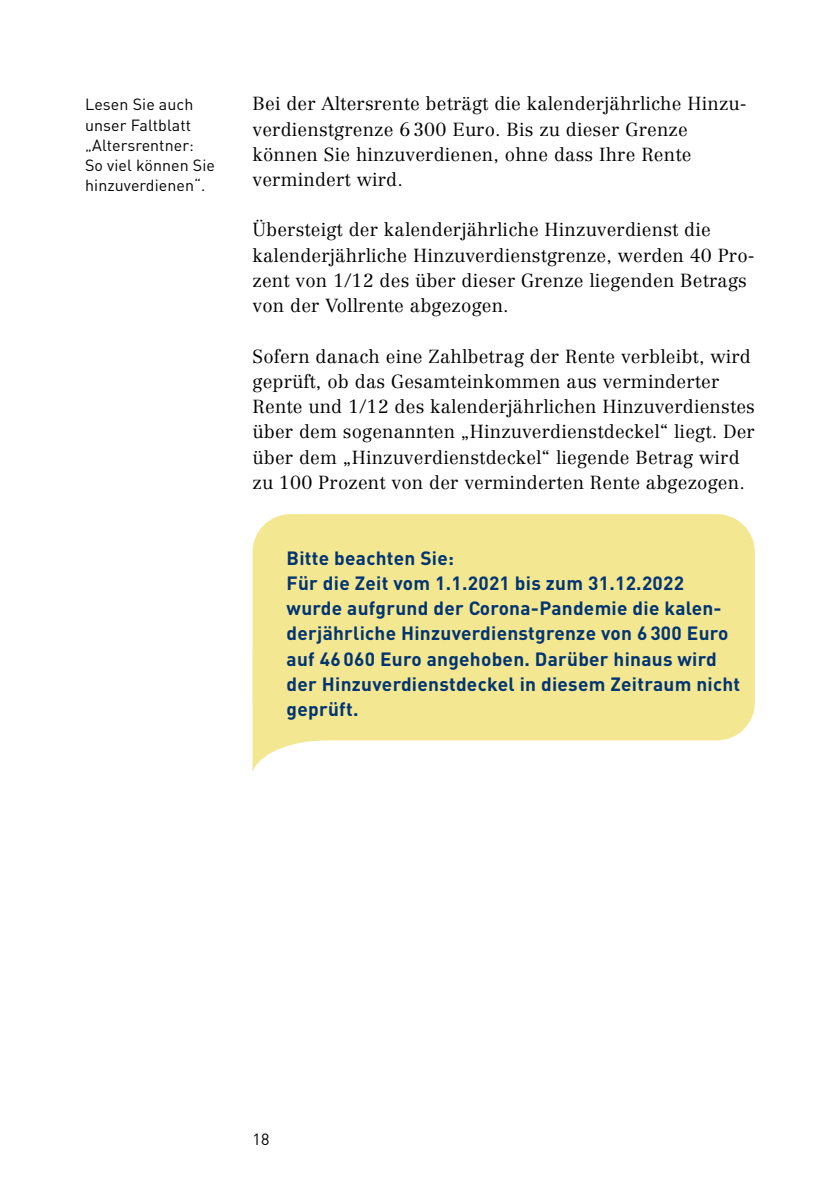
<style>
.page{position:relative;width:840px;height:1191px;background:#fff}
.page>*{position:absolute;margin:0;border:0;box-sizing:border-box;transform-origin:0 0}
.t1{font:700 19px/25.2px "DIN";letter-spacing:.015em;color:#003472}
.t2{font:300 18.6px/25.2px "Centennial LT Pro";letter-spacing:.01em;color:#000}
.t3{font:16px/20.2px "DIN";letter-spacing:.005em;color:#000}
</style>
<div class="page">
<svg style="left:252px;top:514px;width:502px;height:257px;background:#f4e99f"></svg>
<p class="t3" style="left:85px;top:94px;width:131px">Lesen Sie auch unser Faltblatt „Altersrentner:<br>So viel können Sie hinzuverdienen“.</p>
<p class="t2" style="left:252px;top:91px;width:495px">Bei der Altersrente beträgt die kalenderjährliche Hinzu&shy;verdienstgrenze 6300 Euro. Bis zu dieser Grenze können Sie hinzuverdienen, ohne dass Ihre Rente vermindert wird.</p>
<p class="t2" style="left:252px;top:217px;width:503px">Übersteigt der kalenderjährliche Hinzuverdienst die kalenderjährliche Hinzuverdienstgrenze, werden 40 Pro&shy;zent von 1/12 des über dieser Grenze liegenden Betrags von der Vollrente abgezogen.</p>
<p class="t2" style="left:252px;top:343px;width:503px">Sofern danach eine Zahlbetrag der Rente verbleibt, wird geprüft, ob das Gesamteinkommen aus verminderter Rente und 1/12 des kalenderjährlichen Hinzuverdienstes über dem sogenannten „Hinzuverdienstdeckel“ liegt. Der über dem „Hinzuverdienstdeckel“ liegende Betrag wird zu 100 Prozent von der verminderten Rente abgezogen.</p>
<p class="t1" style="left:286px;top:544px;width:455px">Bitte beachten Sie:<br>Für die Zeit vom 1.1.2021 bis zum 31.12.2022 wurde aufgrund der Corona-Pandemie die kalen&shy;derjährliche Hinzuverdienstgrenze von 6 300 Euro auf 46 060 Euro angehoben. Darüber hinaus wird der Hinzuverdienstdeckel in diesem Zeitraum nicht geprüft.</p>
<p class="t3" style="left:252px;top:1128px;width:18px">18</p>
</div>
